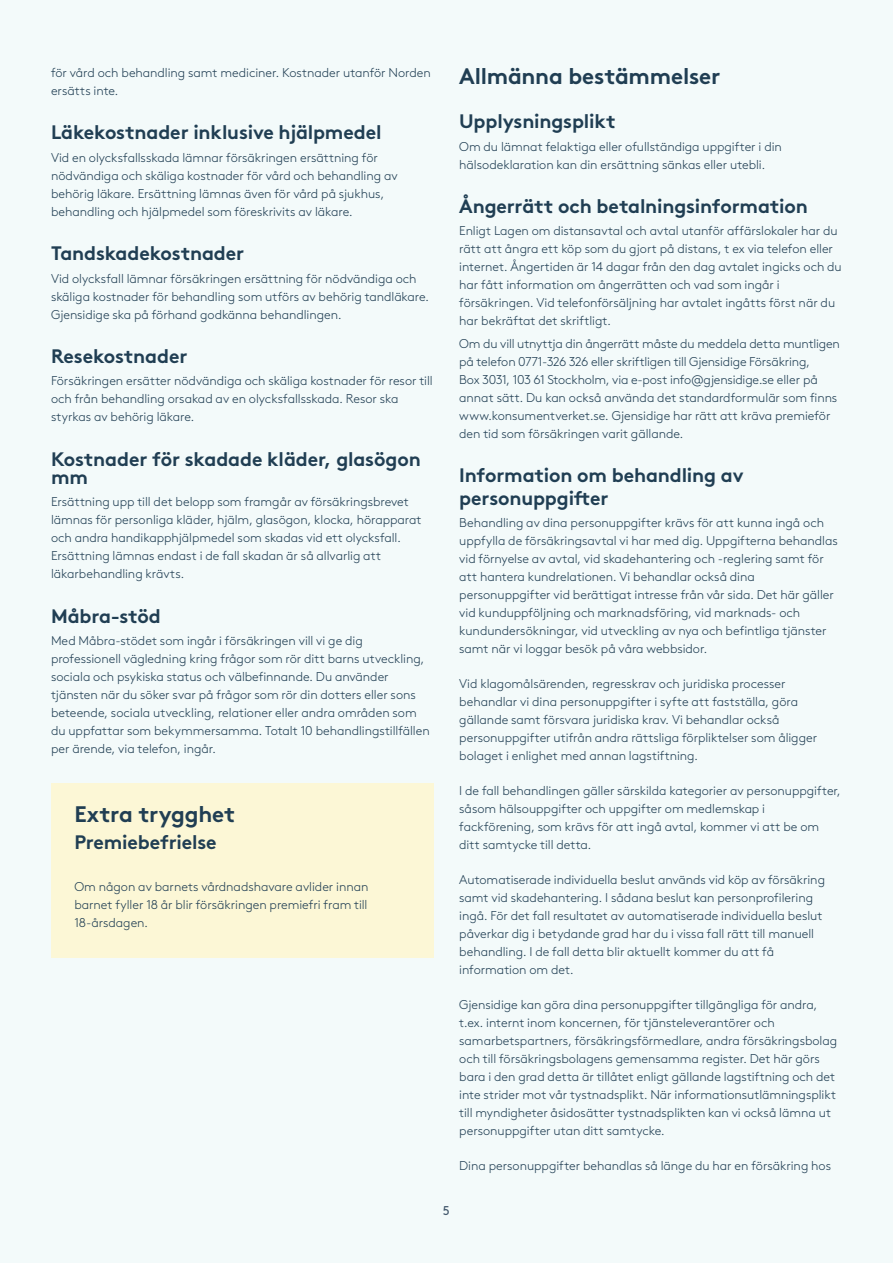
<style>
.page{position:relative;width:893px;height:1263px;background:#f3fafa}
.page>*{position:absolute;margin:0;border:0;box-sizing:border-box;transform-origin:0 0}
.t1{font:700 22.5px "Gjen Brown OT";letter-spacing:-.005em;color:#203e53}
.t2{font:700 19.5px/18px "Gjen Brown OT";letter-spacing:-.005em;color:#203e53}
.t3{font:300 12.75px/18px "Gjen Brown OT";letter-spacing:-.005em;color:#203e53}
.t4{font:12.75px "Gjen Brown OT";color:#43586c}
</style>
<div class="page">
<div style="left:51px;top:783px;width:383px;height:174px;background:#fcf7d6"></div>
<p class="t3" style="left:51px;top:63px;width:381px">för vård och behandling samt mediciner. Kostnader utanför Norden ersätts inte.</p>
<h2 class="t2" style="left:51px;top:122px;width:332px">Läkekostnader inklusive hjälpmedel</h2>
<p class="t3" style="left:51px;top:147px;width:348px">Vid en olycksfallsskada lämnar försäkringen ersättning för nödvändiga och skäliga kostnader för vård och behandling av behörig läkare. Ersättning lämnas även för vård på sjukhus, behandling och hjälpmedel som föreskrivits av läkare.</p>
<h2 class="t2" style="left:51px;top:242px;width:195px">Tandskadekostnader</h2>
<p class="t3" style="left:51px;top:268px;width:380px">Vid olycksfall lämnar försäkringen ersättning för nödvändiga och skäliga kostnader för behandling som utförs av behörig tandläkare.<br>Gjensidige ska på förhand godkänna behandlingen.</p>
<h2 class="t2" style="left:51px;top:345px;width:138px">Resekostnader</h2>
<p class="t3" style="left:51px;top:371px;width:383px">Försäkringen ersätter nödvändiga och skäliga kostnader för resor till och från behandling orsakad av en olycksfallsskada. Resor ska styrkas av behörig läkare.</p>
<h2 class="t2" style="left:51px;top:448px;width:371px">Kostnader för skadade kläder, glasögon mm</h2>
<p class="t3" style="left:51px;top:492px;width:372px">Ersättning upp till det belopp som framgår av försäkringsbrevet lämnas för personliga kläder, hjälm, glasögon, klocka, hörapparat och andra handikapphjälpmedel som skadas vid ett olycksfall.<br>Ersättning lämnas endast i de fall skadan är så allvarlig att läkarbehandling krävts.</p>
<h2 class="t2" style="left:51px;top:605px;width:111px">Måbra-stöd</h2>
<p class="t3" style="left:51px;top:630px;width:380px">Med Måbra-stödet som ingår i försäkringen vill vi ge dig professionell vägledning kring frågor som rör ditt barns utveckling, sociala och psykiska status och välbefinnande. Du använder tjänsten när du söker svar på frågor som rör din dotters eller sons beteende, sociala utveckling, relationer eller andra områden som du uppfattar som bekymmersamma. Totalt 10 behandlingstillfällen per ärende, via telefon, ingår.</p>
<h1 class="t1" style="left:74px;top:796px;width:162px">Extra trygghet</h1>
<h2 class="t2" style="left:74px;top:831px;width:144px">Premiebefrielse</h2>
<p class="t3" style="left:74px;top:877px;width:295px;text-align:justify">Om någon av barnets vårdnadshavare avlider innan barnet fyller 18 år blir försäkringen premiefri fram till 18-årsdagen.</p>
<h1 class="t1" style="left:459px;top:58px;width:263px">Allmänna bestämmelser</h1>
<h2 class="t2" style="left:459px;top:110px;width:158px">Upplysningsplikt</h2>
<p class="t3" style="left:459px;top:136px;width:324px">Om du lämnat felaktiga eller ofullständiga uppgifter i din hälsodeklaration kan din ersättning sänkas eller utebli.</p>
<h2 class="t2" style="left:459px;top:195px;width:350px">Ångerrätt och betalningsinformation</h2>
<p class="t3" style="left:459px;top:221px;width:384px">Enligt Lagen om distansavtal och avtal utanför affärslokaler har du rätt att ångra ett köp som du gjort på distans, t ex via telefon eller internet. Ångertiden är 14 dagar från den dag avtalet ingicks och du har fått information om ångerrätten och vad som ingår i försäkringen. Vid telefonförsäljning har avtalet ingåtts först när du har bekräftat det skriftligt.</p>
<p class="t3" style="left:459px;top:333px;width:382px">Om du vill utnyttja din ångerrätt måste du meddela detta muntligen på telefon 0771-326 326 eller skriftligen till Gjensidige Försäkring,<br>Box 3031, 103 61 Stockholm, via e-post info@gjensidige.se eller på annat sätt. Du kan också använda det standardformulär som finns www.konsumentverket.se. Gjensidige har rätt att kräva premieför den tid som försäkringen varit gällande.</p>
<h2 class="t2" style="left:459px;top:462px;width:286px;line-height:22.5px">Information om behandling av personuppgifter</h2>
<p class="t3" style="left:459px;top:512px;width:380px">Behandling av dina personuppgifter krävs för att kunna ingå och uppfylla de försäkringsavtal vi har med dig. Uppgifterna behandlas vid förnyelse av avtal, vid skadehantering och -reglering samt för att hantera kundrelationen. Vi behandlar också dina personuppgifter vid berättigat intresse från vår sida. Det här gäller vid kunduppföljning och marknadsföring, vid marknads- och kundundersökningar, vid utveckling av nya och befintliga tjänster samt när vi loggar besök på våra webbsidor.</p>
<p class="t3" style="left:459px;top:674px;width:359px">Vid klagomålsärenden, regresskrav och juridiska processer behandlar vi dina personuppgifter i syfte att fastställa, göra gällande samt försvara juridiska krav. Vi behandlar också personuppgifter utifrån andra rättsliga förpliktelser som åligger bolaget i enlighet med annan lagstiftning.</p>
<p class="t3" style="left:459px;top:781px;width:383px">I de fall behandlingen gäller särskilda kategorier av personuppgifter, såsom hälsouppgifter och uppgifter om medlemskap i fackförening, som krävs för att ingå avtal, kommer vi att be om ditt samtycke till detta.</p>
<p class="t3" style="left:459px;top:870px;width:367px">Automatiserade individuella beslut används vid köp av försäkring samt vid skadehantering. I sådana beslut kan personprofilering ingå. För det fall resultatet av automatiserade individuella beslut påverkar dig i betydande grad har du i vissa fall rätt till manuell behandling. I de fall detta blir aktuellt kommer du att få information om det.</p>
<p class="t3" style="left:459px;top:995px;width:380px">Gjensidige kan göra dina personuppgifter tillgängliga för andra, t.ex. internt inom koncernen, för tjänsteleverantörer och samarbetspartners, försäkringsförmedlare, andra försäkringsbolag och till försäkringsbolagens gemensamma register. Det här görs bara i den grad detta är tillåtet enligt gällande lagstiftning och det inte strider mot vår tystnadsplikt. När informationsutlämningsplikt till myndigheter åsidosätter tystnadsplikten kan vi också lämna ut personuppgifter utan ditt samtycke.</p>
<p class="t3" style="left:459px;top:1156px;width:373px">Dina personuppgifter behandlas så länge du har en försäkring hos</p>
<p class="t4" style="left:443px;top:1201px;width:9px">5</p>
</div>
